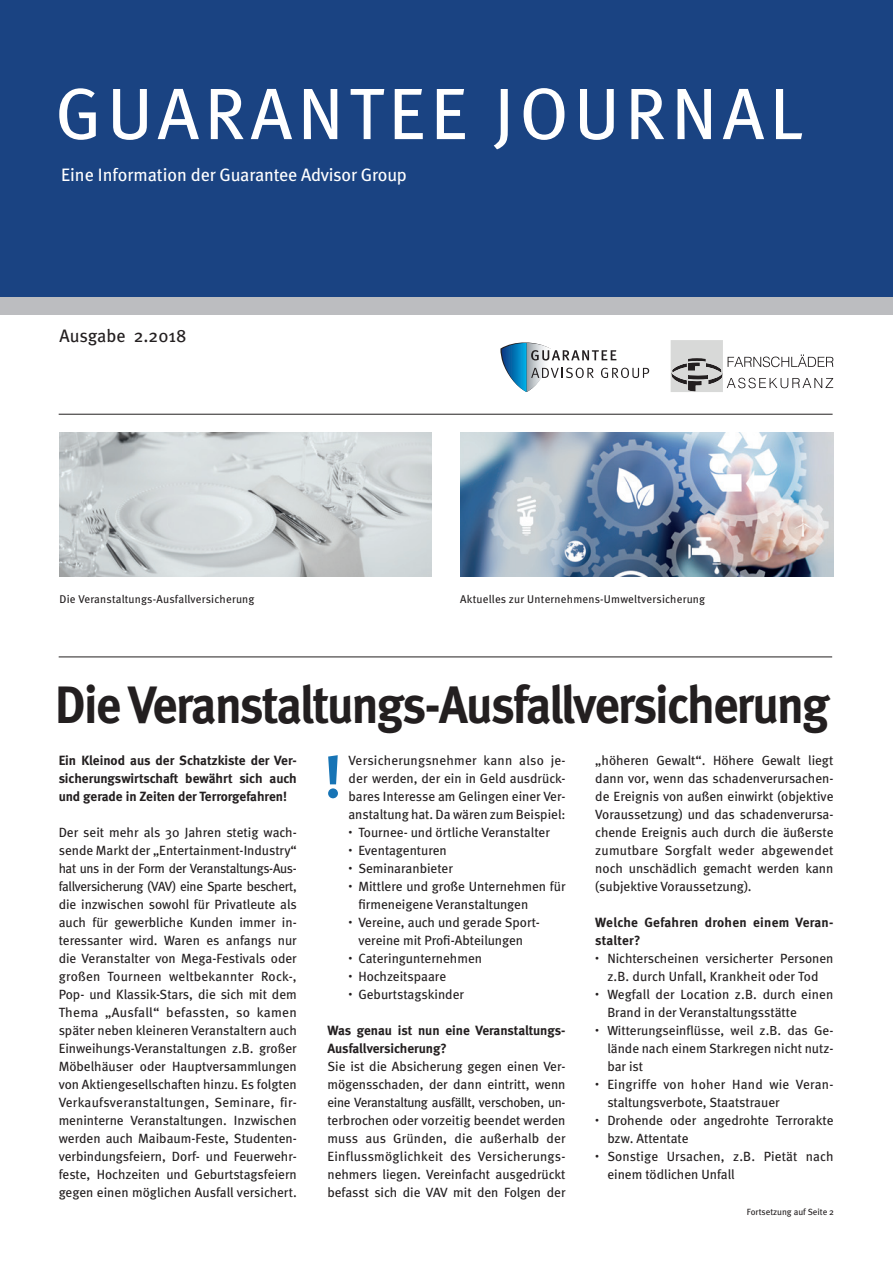
<style>
.page{position:relative;width:893px;height:1263px;background:#fff}
.page>*{position:absolute;margin:0;border:0;box-sizing:border-box;transform-origin:0 0}
.t1{font:72.75px "Meta";letter-spacing:.08em;color:#fff}
.t2{font:700 59.7px "Meta";color:#1774b5}
.t3{font:700 52.5px "Meta";letter-spacing:-.035em;color:#231f20;scale:.94 1}
.t4{font:18px "Meta";letter-spacing:-.01em;color:#fff}
.t5{font:18px "Meta";color:#231f20}
.t6{font:13.35px/18px "Meta";color:#231f20}
.t7{font:700 13.35px/18px "Meta";color:#231f20;text-align:justify}
.t8{font:700 13.35px/18px "Meta";letter-spacing:.02em;color:#231f20}
.t9{font:13.05px "Meta";color:#231f20}
.t10{font:11.25px "Meta";letter-spacing:.02em;color:#231f20}
.t11{font:9px "Meta";color:#231f20}
.s1{font-size:7.8px}
.s2{font-size:7.65px}
.s3{font-size:13.05px}
</style>
<div class="page">
<div style="left:0;top:0;width:893px;height:297px;background:#1a4382"></div>
<div style="left:0;top:297px;width:893px;height:18px;background:#bcbdc0"></div>
<hr style="left:59px;top:414px;width:774px;height:1px;background:#231f20">
<hr style="left:59px;top:657px;width:773px;height:1px;background:#231f20">
<img style="left:460px;top:432px;width:373px;height:144px">
<img style="left:60px;top:432px;width:372px;height:144px">
<svg style="left:671px;top:340px;width:162px;height:52px"></svg>
<svg style="left:500px;top:342px;width:149px;height:50px"></svg>
<h1 class="t1" style="left:55px;top:71px;width:749px">GUARANTEE JOURNAL</h1>
<h3 class="t4" style="left:61px;top:164px;width:347px">Eine Information der Guarantee Advisor Group</h3>
<h3 class="t5" style="left:60px;top:325px;width:128px">Ausgabe 2.2018</h3>
<p class="t10" style="left:60px;top:592px;width:196px">Die Veranstaltungs-Ausfallversicherung</p>
<p class="t10" style="left:460px;top:592px;width:246px">Aktuelles zur Unternehmens-Umweltversicherung</p>
<h3 class="t3" style="left:55px;top:673px;width:825px">Die Veranstaltungs-Ausfallversicherung</h3>
<p class="t7" style="left:59px;top:751px;width:240px">Ein Kleinod aus der Schatzkiste der Ver&shy;sicherungswirtschaft bewährt sich auch und gerade in Zeiten der Terrorgefahren!</p>
<p class="t6" style="left:59px;top:823px;width:240px;text-align:justify">Der seit mehr als 30 Jahren stetig wach&shy;sende Markt der „Entertainment-Industry“ hat uns in der Form der Veranstaltungs-Aus&shy;fallversicherung (VAV) eine Sparte beschert, die inzwischen sowohl für Privatleute als auch für gewerbliche Kunden immer in&shy;teressanter wird. Waren es anfangs nur die Veranstalter von Mega-Festivals oder großen Tourneen weltbekannter Rock-, Pop- und Klassik-Stars, die sich mit dem Thema „Ausfall“ befassten, so kamen später neben kleineren Veranstaltern auch Einweihungs-Veranstaltungen z.B. großer Möbelhäuser oder Hauptversammlungen von Aktiengesellschaften hinzu. Es folgten Verkaufsveranstaltungen, Seminare, fir&shy;meninterne Veranstaltungen. Inzwischen werden auch Maibaum-Feste, Studenten&shy;verbindungsfeiern, Dorf- und Feuerwehr&shy;feste, Hochzeiten und Geburtstagsfeiern gegen einen möglichen Ausfall versichert.</p>
<p class="t6" style="left:348px;top:751px;width:219px;text-align:justify">Versicherungsnehmer kann also je&shy;der werden, der ein in Geld ausdrück&shy;bares Interesse am Gelingen einer Ver&shy;anstaltung hat. Da wären zum Beispiel:</p>
<p class="t6" style="left:348px;top:823px;width:203px"><span class="s1">•</span> Tournee- und örtliche Veranstalter</p>
<p class="t6" style="left:348px;top:841px;width:100px"><span class="s1">•</span> Eventagenturen</p>
<p class="t6" style="left:348px;top:859px;width:106px"><span class="s1">•</span> Seminaranbieter</p>
<p class="t6" style="left:358px;top:877px;width:209px;text-indent:-10px"><span class="s1">•</span> Mittlere und große Unternehmen für firmeneigene Veranstaltungen</p>
<p class="t6" style="left:348px;top:913px;width:193px;text-align:center"><span class="s1">•</span> Vereine, auch und gerade Sport&shy;vereine mit Profi-Abteilungen</p>
<p class="t6" style="left:348px;top:949px;width:135px"><span class="s1">•</span> Cateringunternehmen</p>
<p class="t6" style="left:348px;top:967px;width:99px"><span class="s1">•</span> Hochzeitspaare</p>
<p class="t6" style="left:348px;top:985px;width:117px"><span class="s1">•</span> Geburtstagskinder</p>
<p class="t7" style="left:327px;top:1021px;width:240px">Was genau ist nun eine Veranstaltungs-<br>Ausfallversicherung?</p>
<p class="t6" style="left:327px;top:1057px;width:240px;text-align:justify">Sie ist die Absicherung gegen einen Ver&shy;mögensschaden, der dann eintritt, wenn eine Veranstaltung ausfällt, verschoben, un&shy;terbrochen oder vorzeitig beendet werden muss aus Gründen, die außerhalb der Einflussmöglichkeit des Versicherungs&shy;nehmers liegen. Vereinfacht ausgedrückt befasst sich die VAV mit den Folgen der</p>
<h2 class="t2" style="left:324px;top:741px;width:19px">!</h2>
<p class="t6" style="left:595px;top:751px;width:240px;text-align:justify">„höheren Gewalt“. Höhere Gewalt liegt dann vor, wenn das schadenverursachen&shy;de Ereignis von außen einwirkt (objektive Voraussetzung) und das schadenverursa&shy;chende Ereignis auch durch die äußerste zumutbare Sorgfalt weder abgewendet noch unschädlich gemacht werden kann (subjektive Voraussetzung).</p>
<p class="t8" style="left:595px;top:913px;width:240px">Welche Gefahren drohen einem Veran&shy;stalter?</p>
<p class="t6" style="left:595px;top:949px;width:240px;text-align:center"><span class="s1">•</span> Nichterscheinen versicherter Personen z.B. durch Unfall, Krankheit oder Tod</p>
<p class="t6" style="left:607px;top:985px;width:228px;text-indent:-12px"><span class="s1">•</span> Wegfall der Location z.B. durch einen<br>Brand in der Veranstaltungsstätte</p>
<p class="t9" style="left:595px;top:1022px;width:240px"><span class="s2">•</span> Witterungseinflüsse, weil z.B. das Ge-</p>
<p class="t6" style="left:607px;top:1039px;width:228px"><span class="s3">lände</span> nach einem Starkregen nicht nutz&shy;bar ist</p>
<p class="t6" style="left:607px;top:1075px;width:228px;text-indent:-12px"><span class="s1">•</span> Eingriffe von hoher Hand wie Veran&shy;staltungsverbote, Staatstrauer</p>
<p class="t6" style="left:607px;top:1111px;width:228px;text-indent:-12px"><span class="s1">•</span> Drohende oder angedrohte Terrorakte bzw. Attentate</p>
<p class="t6" style="left:607px;top:1147px;width:228px;text-indent:-12px"><span class="s1">•</span> Sonstige Ursachen, z.B. Pietät nach einem tödlichen Unfall</p>
<p class="t11" style="left:747px;top:1206px;width:89px">Fortsetzung auf Seite 2</p>
</div>
